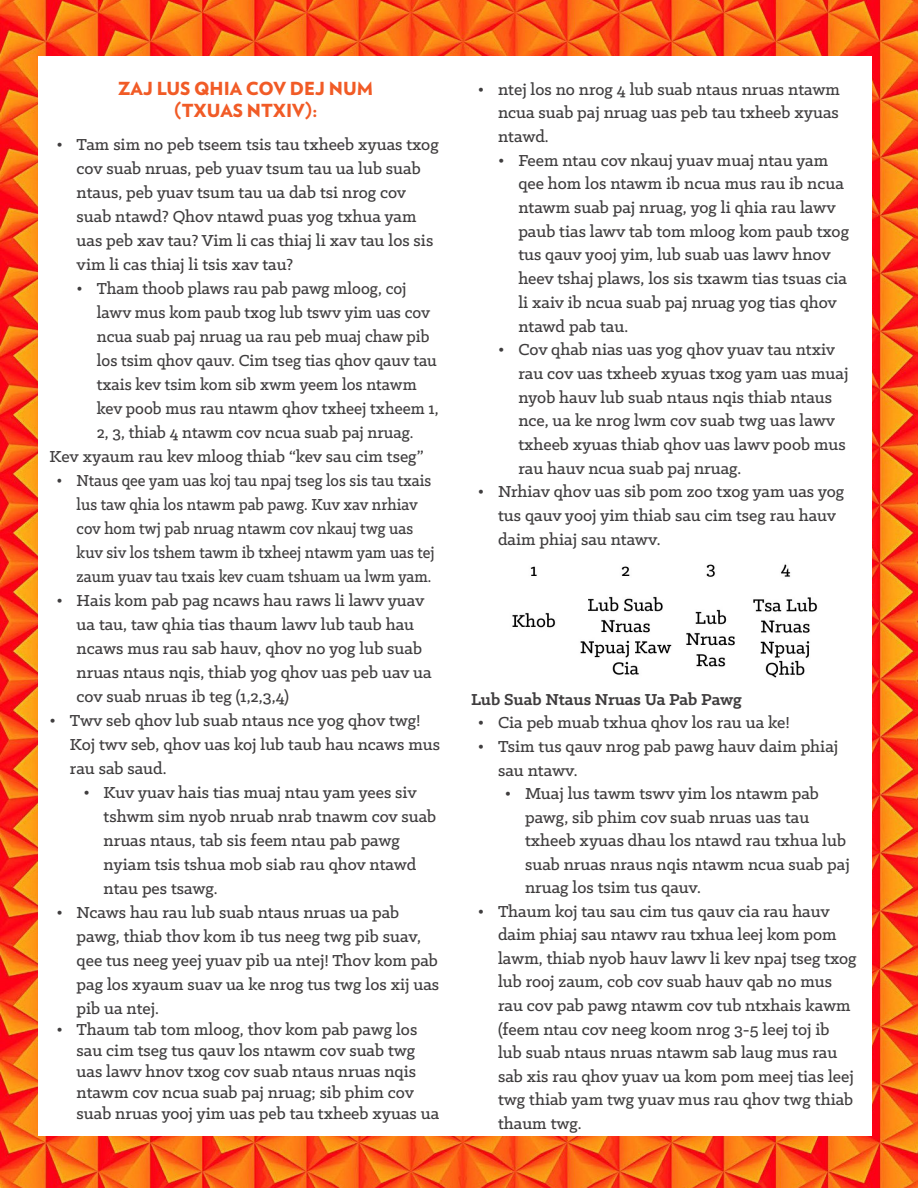
<style>
.page{position:relative;width:918px;height:1188px;background:#fff}
.page>*{position:absolute;margin:0;border:0;box-sizing:border-box;transform-origin:0 0}
.t1{font:500 18px/24px "Klinic Slab";color:#3f3d3e}
.t2{font:500 18px/24px "Klinic Slab";color:#3f3d3e;scale:.93 1}
.t3{font:900 18px/21.6px "Verlag";color:#f15b26;text-align:center}
.t4{font:700 18px "Klinic Slab";color:#3f3d3e}
</style>
<div class="page">
<img style="left:0;top:0;width:918px;height:1187px">
<div style="left:39px;top:56px;width:833px;height:1080px;background:#fff"></div>
<img style="left:512px;top:564px;width:306px;height:114px">
<p class="t3" style="left:118px;top:77px;width:256px">ZAJ LUS QHIA COV DEJ NUM (TXUAS NTXIV):</p>
<p class="t1" style="left:77px;top:132px;width:364px;text-indent:-20px">• Tam sim no peb tseem tsis tau txheeb xyuas txog cov suab nruas, peb yuav tsum tau ua lub suab ntaus, peb yuav tsum tau ua dab tsi nrog cov suab ntawd? Qhov ntawd puas yog txhua yam uas peb xav tau? Vim li cas thiaj li xav tau los sis vim li cas thiaj li tsis xav tau?</p>
<p class="t1" style="left:97px;top:276px;width:343px;text-indent:-20px">• Tham thoob plaws rau pab pawg mloog, coj lawv mus kom paub txog lub tswv yim uas cov ncua suab paj nruag ua rau peb muaj chaw pib los tsim qhov qauv. Cim tseg tias qhov qauv tau txais kev tsim kom sib xwm yeem los ntawm kev poob mus rau ntawm qhov txheej txheem 1, 2, 3, thiab 4 ntawm cov ncua suab paj nruag.</p>
<p class="t1" style="left:50px;top:444px;width:375px">Kev xyaum rau kev mloog thiab “kev sau cim tseg”</p>
<p class="t2" style="left:77px;top:468px;width:387px;text-indent:-20px">• Ntaus qee yam uas koj tau npaj tseg los sis tau txais lus taw qhia los ntawm pab pawg. Kuv xav nrhiav cov hom twj pab nruag ntawm cov nkauj twg uas kuv siv los tshem tawm ib txheej ntawm yam uas tej zaum yuav tau txais kev cuam tshuam ua lwm yam.</p>
<p class="t1" style="left:77px;top:588px;width:357px;text-indent:-20px">• Hais kom pab pag ncaws hau raws li lawv yuav ua tau, taw qhia tias thaum lawv lub taub hau ncaws mus rau sab hauv, qhov no yog lub suab nruas ntaus nqis, thiab yog qhov uas peb uav ua cov suab nruas ib teg (1,2,3,4)</p>
<p class="t1" style="left:70px;top:708px;width:372px;text-indent:-20px">• Twv seb qhov lub suab ntaus nce yog qhov twg!<br>Koj twv seb, qhov uas koj lub taub hau ncaws mus rau sab saud.</p>
<p class="t1" style="left:104px;top:780px;width:334px;text-indent:-20px">• Kuv yuav hais tias muaj ntau yam yees siv tshwm sim nyob nruab nrab tnawm cov suab nruas ntaus, tab sis feem ntau pab pawg nyiam tsis tshua mob siab rau qhov ntawd ntau pes tsawg.</p>
<p class="t1" style="left:77px;top:900px;width:364px;text-indent:-20px">• Ncaws hau rau lub suab ntaus nruas ua pab pawg, thiab thov kom ib tus neeg twg pib suav, qee tus neeg yeej yuav pib ua ntej! Thov kom pab pag los xyaum suav ua ke nrog tus twg los xij uas pib ua ntej.</p>
<p class="t1" style="left:77px;top:1018px;width:364px;line-height:21px;text-indent:-20px">• Thaum tab tom mloog, thov kom pab pawg los sau cim tseg tus qauv los ntawm cov suab twg uas lawv hnov txog cov suab ntaus nruas nqis ntawm cov ncua suab paj nruag; sib phim cov suab nruas yooj yim uas peb tau txheeb xyuas ua</p>
<p class="t1" style="left:498px;top:77px;width:343px;text-align:justify;text-indent:-20px">• ntej los no nrog 4 lub suab ntaus nruas ntawm ncua suab paj nruag uas peb tau txheeb xyuas ntawd.</p>
<p class="t1" style="left:518px;top:148px;width:332px;text-indent:-20px">• Feem ntau cov nkauj yuav muaj ntau yam qee hom los ntawm ib ncua mus rau ib ncua ntawm suab paj nruag, yog li qhia rau lawv paub tias lawv tab tom mloog kom paub txog tus qauv yooj yim, lub suab uas lawv hnov heev tshaj plaws, los sis txawm tias tsuas cia li xaiv ib ncua suab paj nruag yog tias qhov ntawd pab tau.</p>
<p class="t1" style="left:518px;top:337px;width:332px;text-indent:-20px">• Cov qhab nias uas yog qhov yuav tau ntxiv rau cov uas txheeb xyuas txog yam uas muaj nyob hauv lub suab ntaus nqis thiab ntaus nce, ua ke nrog lwm cov suab twg uas lawv txheeb xyuas thiab qhov uas lawv poob mus rau hauv ncua suab paj nruag.</p>
<p class="t1" style="left:498px;top:480px;width:348px;text-indent:-20px">• Nrhiav qhov uas sib pom zoo txog yam uas yog tus qauv yooj yim thiab sau cim tseg rau hauv daim phiaj sau ntawv.</p>
<p class="t4" style="left:471px;top:687px;width:272px">Lub Suab Ntaus Nruas Ua Pab Pawg</p>
<p class="t1" style="left:478px;top:710px;width:314px">• Cia peb muab txhua qhov los rau ua ke!</p>
<p class="t1" style="left:498px;top:734px;width:342px;line-height:23.5px;text-indent:-20px">• Tsim tus qauv nrog pab pawg hauv daim phiaj sau ntawv.</p>
<p class="t1" style="left:525px;top:781px;width:326px;line-height:23.5px;text-indent:-20px">• Muaj lus tawm tswv yim los ntawm pab pawg, sib phim cov suab nruas uas tau txheeb xyuas dhau los ntawd rau txhua lub suab nruas nraus nqis ntawm ncua suab paj nruag los tsim tus qauv.</p>
<p class="t1" style="left:498px;top:899px;width:360px;line-height:23.5px;text-indent:-20px">• Thaum koj tau sau cim tus qauv cia rau hauv daim phiaj sau ntawv rau txhua leej kom pom lawm, thiab nyob hauv lawv li kev npaj tseg txog lub rooj zaum, cob cov suab hauv qab no mus rau cov pab pawg ntawm cov tub ntxhais kawm (feem ntau cov neeg koom nrog 3-5 leej toj ib lub suab ntaus nruas ntawm sab laug mus rau sab xis rau qhov yuav ua kom pom meej tias leej twg thiab yam twg yuav mus rau qhov twg thiab thaum twg.</p>
</div>
